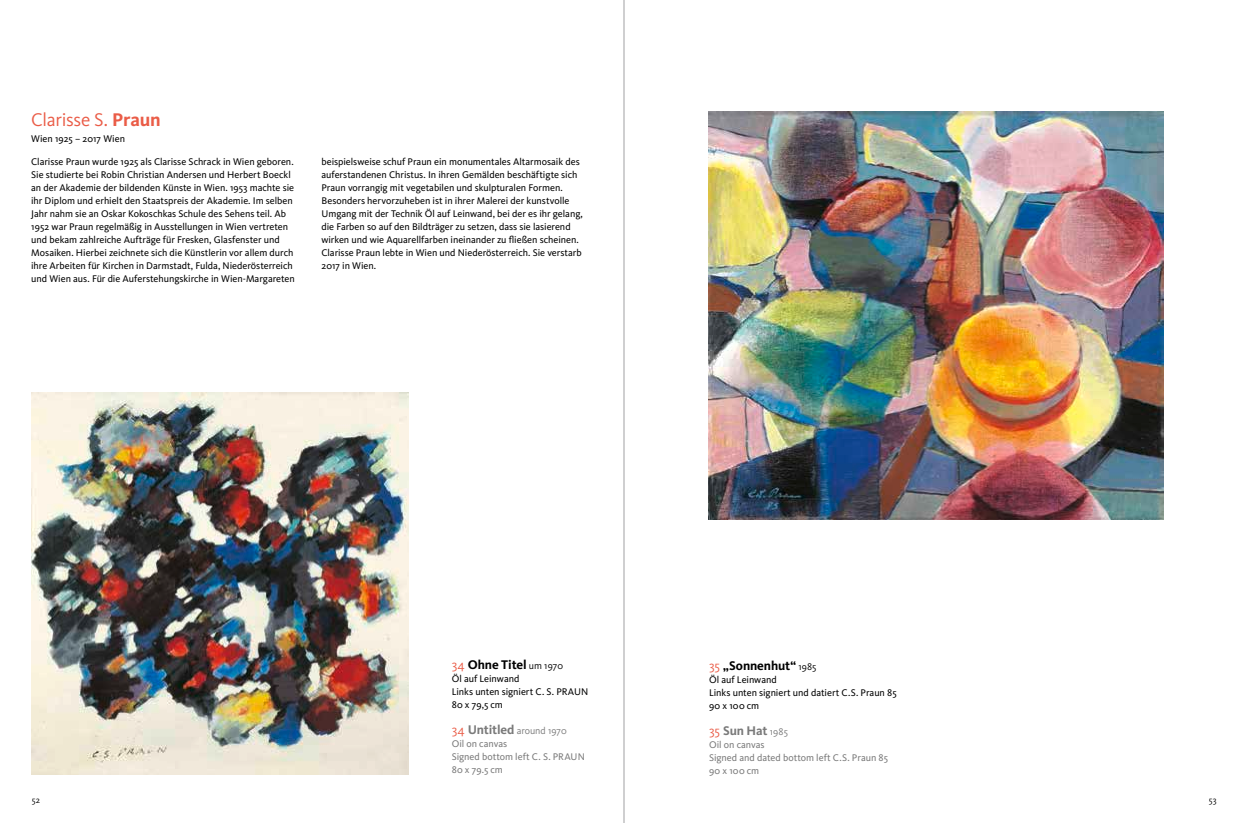
<style>
.page{position:relative;width:1248px;height:823px;background:#fff}
.page>*{position:absolute;margin:0;border:0;box-sizing:border-box;transform-origin:0 0}
.t1{font:19px "Kievit";letter-spacing:-.015em;color:#ea5c47}
.t2{font:700 13px "Kievit";letter-spacing:-.01em;color:#000}
.t3{font:700 13px "Kievit";letter-spacing:-.005em;color:#7a7a7a}
.t4{font:10px/13px "Kievit";letter-spacing:-.005em;color:#000}
.t5{font:10px/13px "Kievit";color:#7a7a7a}
.t6{font:9px "Kievit";color:#000}
.s1{font-weight:700}
.s2{font-weight:400;color:#ea5c47}
.s3{font-weight:400;font-size:10px}
.s4{font-size:13px;color:#ea5c47}
.s5{font-weight:700;font-size:13px}
.s6{font-style:inherit}
</style>
<div class="page">
<img style="left:708px;top:111px;width:455px;height:408px">
<img style="left:31px;top:392px;width:377px;height:382px">
<hr style="left:623px;top:0;width:2px;height:822px;background:#cfcfd0">
<h1 class="t1" style="left:31px;top:109px;width:131px">Clarisse S. <span class="s1">Praun</span></h1>
<p class="t4" style="left:31px;top:132px;width:95px">Wien 1925 – 2017 Wien</p>
<p class="t4" style="left:31px;top:155px;width:265px">Clarisse Praun wurde 1925 als Clarisse Schrack in Wien geboren.<br>Sie studierte bei Robin Christian Andersen und Herbert Boeckl an der Akademie der bildenden Künste in Wien. 1953 machte sie ihr Diplom und erhielt den Staatspreis der Akademie. Im selben Jahr nahm sie an Oskar Kokoschkas Schule des Sehens teil. Ab 1952 war Praun regelmäßig in Ausstellungen in Wien vertreten und bekam zahlreiche Aufträge für Fresken, Glasfenster und Mosaiken. Hierbei zeichnete sich die Künstlerin vor allem durch ihre Arbeiten für Kirchen in Darmstadt, Fulda, Niederösterreich und Wien aus. Für die Auferstehungskirche in Wien-Margareten</p>
<p class="t4" style="left:321px;top:155px;width:263px">beispielsweise schuf Praun ein monumentales Altarmosaik des auferstandenen Christus. In ihren Gemälden beschäftigte sich Praun vorrangig mit vegetabilen und skulpturalen Formen.<br>Besonders hervorzuheben ist in ihrer Malerei der kunstvolle Umgang mit der Technik Öl auf Leinwand, bei der es ihr gelang, die Farben so auf den Bildträger zu setzen, dass sie lasierend wirken und wie Aquarellfarben ineinander zu fließen scheinen.<br>Clarisse Praun lebte in Wien und Niederösterreich. Sie verstarb 2017 in Wien.</p>
<h2 class="t2" style="left:451px;top:656px;width:113px"><span class="s2">34</span> Ohne Titel <span class="s3">um 1970</span></h2>
<p class="t4" style="left:451px;top:671px;width:138px">Öl auf Leinwand<br>Links unten signiert C. S. PRAUN<br>80 x 79,5 cm</p>
<p class="t5" style="left:451px;top:723px;width:135px"><span class="s4">34</span> <span class="s5">Untitled</span> <span class="s6">around 1970<br></span>Oil on canvas<br>Signed bottom left C. S. PRAUN<br>80 x 79.5 cm</p>
<h2 class="t2" style="left:709px;top:657px;width:109px"><span class="s2">35</span> „Sonnenhut“ <span class="s3">1985</span></h2>
<p class="t4" style="left:709px;top:673px;width:189px">Öl auf Leinwand<br>Links unten signiert und datiert C.S. Praun 85<br>90 x 100 cm</p>
<h2 class="t3" style="left:709px;top:722px;width:80px"><span class="s2">35</span> Sun Hat <span class="s3">1985</span></h2>
<p class="t5" style="left:709px;top:738px;width:180px">Oil on canvas<br>Signed and dated bottom left C.S. Praun 85<br>90 x 100 cm</p>
<p class="t6" style="left:32px;top:794px;width:10px">52</p>
<p class="t6" style="left:1208px;top:794px;width:9px">53</p>
</div>
